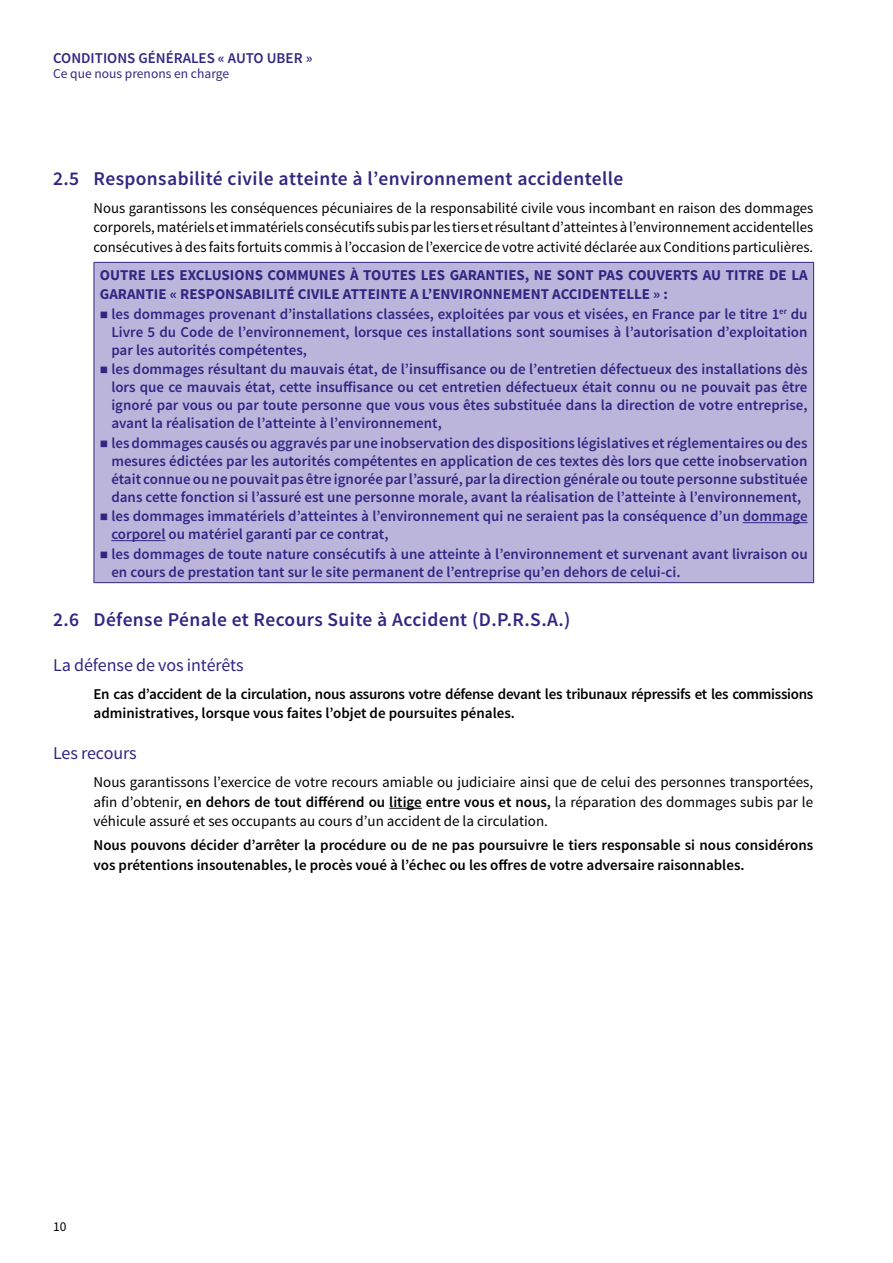
<style>
.page{position:relative;width:893px;height:1263px;background:#fff}
.page>*{position:absolute;margin:0;border:0;box-sizing:border-box;transform-origin:0 0}
.t1{font:600 19.5px "Source Sans Pro";letter-spacing:.02em;color:#312783}
.t2{font:18px "Source Sans Pro";letter-spacing:-.005em;color:#312783}
.t3{font:600 15px/18px "Source Sans Pro";color:#312783;text-align:justify}
.t4{font:15px/19.5px "Source Sans Pro";color:#000;text-align:justify}
.t5{font:600 15px/19.5px "Source Sans Pro";color:#000}
.t6{font:600 15px/19.5px "Source Sans Pro";letter-spacing:-.02em;color:#000}
.t7{font:700 15px/19.5px "Source Sans Pro";color:#312783}
.t8{font:13.5px "Source Sans Pro";color:#312783}
.t9{font:13.5px "Source Sans Pro";color:#000}
.s1{font-weight:600}
</style>
<div class="page">
<hr style="left:389px;top:808px;width:33px;height:1px;background:#000">
<div style="left:94px;top:262px;width:720px;height:321px;background:#bcb5db"></div>
<hr style="left:94px;top:262px;width:720px;height:1px;background:#312783">
<hr style="left:94px;top:263px;width:1px;height:319px;background:#312783">
<hr style="left:813px;top:263px;width:1px;height:319px;background:#312783">
<hr style="left:94px;top:582px;width:720px;height:1px;background:#312783">
<hr style="left:743px;top:522px;width:65px;height:1px;background:#312783">
<hr style="left:111px;top:540px;width:55px;height:1px;background:#312783">
<p class="t3" style="left:53px;top:50px;width:261px">CONDITIONS GÉNÉRALES « AUTO UBER »</p>
<p class="t8" style="left:53px;top:66px;width:178px">Ce que nous prenons en charge</p>
<h1 class="t1" style="left:53px;top:166px;width:572px">2.5 Responsabilité civile atteinte à l’environnement accidentelle</h1>
<p class="t4" style="left:94px;top:198px;width:721px">Nous garantissons les conséquences pécuniaires de la responsabilité civile vous incombant en raison des dommages corporels, matériels et immatériels consécutifs subis par les tiers et résultant d’atteintes à l’environnement accidentelles consécutives à des faits fortuits commis à l’occasion de l’exercice de votre activité déclarée aux Conditions particulières.</p>
<p class="t7" style="left:100px;top:265px;width:709px">OUTRE LES EXCLUSIONS COMMUNES À TOUTES LES GARANTIES, NE SONT PAS COUVERTS AU TITRE DE LA<br>GARANTIE « RESPONSABILITÉ CIVILE ATTEINTE A L’ENVIRONNEMENT ACCIDENTELLE » :</p>
<p class="t3" style="left:111px;top:305px;width:698px;text-indent:-11px">■ les dommages provenant d’installations classées, exploitées par vous et visées, en France par le titre 1<sup>er</sup> du Livre 5 du Code de l’environnement, lorsque ces installations sont soumises à l’autorisation d’exploitation par les autorités compétentes,</p>
<p class="t3" style="left:111px;top:361px;width:698px;text-indent:-11px">■ les dommages résultant du mauvais état, de l’insuffisance ou de l’entretien défectueux des installations dès lors que ce mauvais état, cette insuffisance ou cet entretien défectueux était connu ou ne pouvait pas être ignoré par vous ou par toute personne que vous vous êtes substituée dans la direction de votre entreprise, avant la réalisation de l’atteinte à l’environnement,</p>
<p class="t3" style="left:111px;top:434px;width:698px;text-indent:-11px">■ les dommages causés ou aggravés par une inobservation des dispositions législatives et réglementaires ou des mesures édictées par les autorités compétentes en application de ces textes dès lors que cette inobservation était connue ou ne pouvait pas être ignorée par l’assuré, par la direction générale ou toute personne substituée dans cette fonction si l’assuré est une personne morale, avant la réalisation de l’atteinte à l’environnement,</p>
<p class="t3" style="left:111px;top:508px;width:698px;text-indent:-11px">■ les dommages immatériels d’atteintes à l’environnement qui ne seraient pas la conséquence d’un dommage corporel ou matériel garanti par ce contrat,</p>
<p class="t3" style="left:111px;top:545px;width:698px;text-indent:-11px">■ les dommages de toute nature consécutifs à une atteinte à l’environnement et survenant avant livraison ou en cours de prestation tant sur le site permanent de l’entreprise qu’en dehors de celui-ci.</p>
<h1 class="t1" style="left:53px;top:607px;width:519px">2.6 Défense Pénale et Recours Suite à Accident (D.P.R.S.A.)</h1>
<p class="t2" style="left:53px;top:654px;width:192px">La défense de vos intérêts</p>
<p class="t6" style="left:94px;top:685px;width:721px">En cas d’accident de la circulation, nous assurons votre défense devant les tribunaux répressifs et les commissions administratives, lorsque vous faites l’objet de poursuites pénales.</p>
<p class="t2" style="left:53px;top:742px;width:85px">Les recours</p>
<p class="t4" style="left:94px;top:773px;width:721px">Nous garantissons l’exercice de votre recours amiable ou judiciaire ainsi que de celui des personnes transportées, afin d’obtenir, <span class="s1">en dehors de tout différend ou litige entre vous et nous,</span> la réparation des dommages subis par le véhicule assuré et ses occupants au cours d’un accident de la circulation.</p>
<p class="t5" style="left:94px;top:836px;width:721px">Nous pouvons décider d’arrêter la procédure ou de ne pas poursuivre le tiers responsable si nous considérons vos prétentions insoutenables, le procès voué à l’échec ou les offres de votre adversaire raisonnables.</p>
<p class="t9" style="left:53px;top:1218px;width:15px">10</p>
</div>
